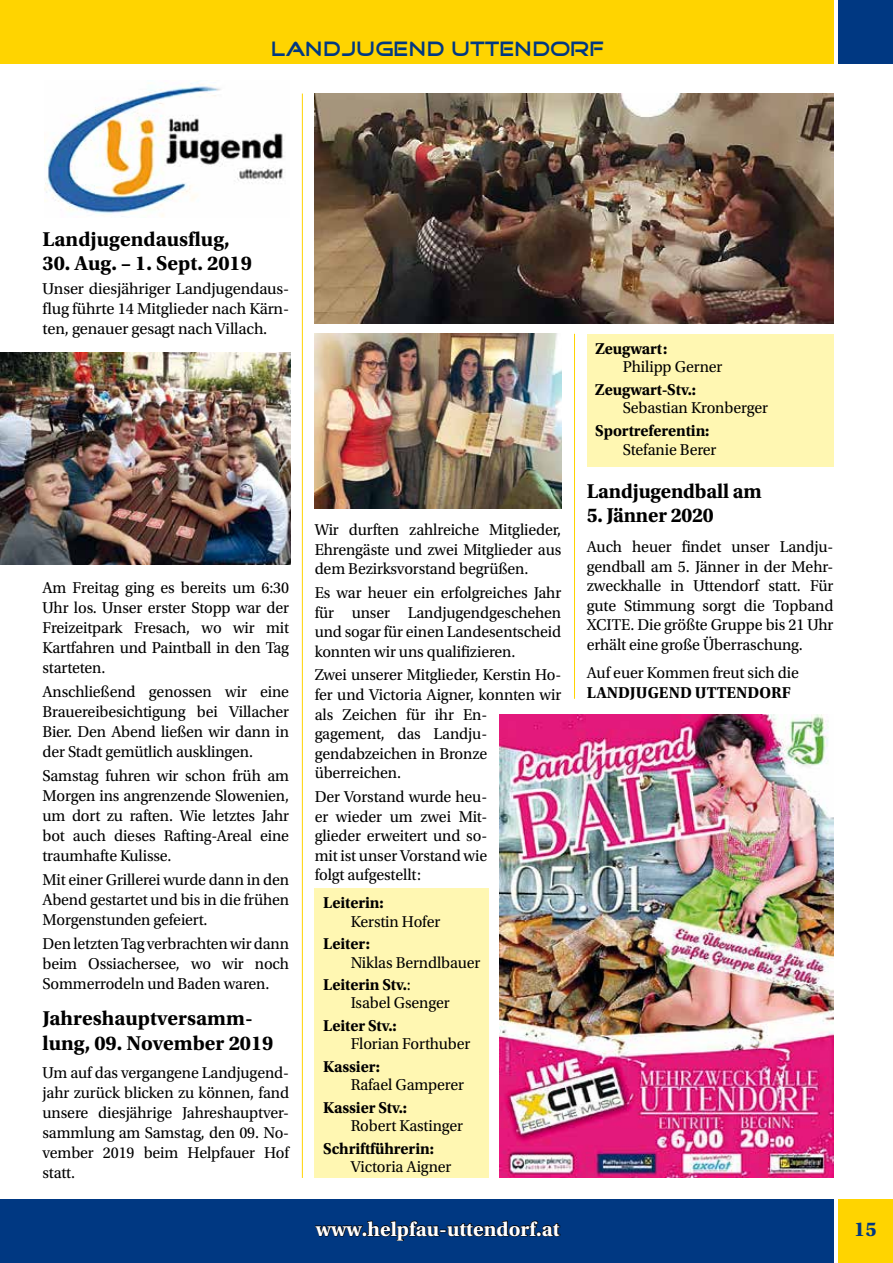
<style>
.page{position:relative;width:893px;height:1263px;background:#fff}
.page>*{position:absolute;margin:0;border:0;box-sizing:border-box;transform-origin:0 0}
.t1{font:700 21px/24.5px "Utopia Std";color:#000}
.t2{font:700 21px "Utopia Std";color:#fff}
.t3{font:21px "Good Times";color:#003882}
.t4{font:700 21px "Utopia Std";color:#003882}
.t5{font:16.5px/20px "Utopia Std";letter-spacing:-.01em;color:#000;text-align:justify}
.t6{font:700 16.5px "Utopia Std";letter-spacing:-.01em;color:#000}
.s1{font-weight:700}
</style>
<div class="page">
<div style="left:0;top:0;width:833px;height:64px;background:#ffd400"></div>
<div style="left:0;top:1199px;width:833px;height:64px;background:#003882"></div>
<div style="left:838px;top:1199px;width:55px;height:64px;background:#ffd400"></div>
<svg style="left:315px;top:1220px;width:246px;height:21px"></svg>
<div style="left:838px;top:0;width:55px;height:64px;background:#003882"></div>
<div style="left:587px;top:334px;width:246px;height:132px;background:#fff7b2"></div>
<div style="left:315px;top:889px;width:174px;height:289px;background:#fff7b2"></div>
<hr style="left:302px;top:94px;width:1px;height:1084px;background:#ffd400">
<hr style="left:574px;top:334px;width:1px;height:365px;background:#ffd400">
<img style="left:45px;top:82px;width:239px;height:135px">
<img style="left:315px;top:94px;width:518px;height:229px">
<img style="left:0;top:353px;width:291px;height:211px">
<img style="left:500px;top:714px;width:333px;height:464px">
<img style="left:315px;top:334px;width:246px;height:174px">
<p class="t3" style="left:272px;top:39px;width:334px">LANDJUGEND UTTENDORF</p>
<p class="t1" style="left:43px;top:227px;width:189px">Landjugendausflug,</p>
<p class="t1" style="left:43px;top:251px;width:211px">30. Aug. – 1. Sept. 2019</p>
<p class="t5" style="left:43px;top:279px;width:248px">Unser diesjähriger Landjugendaus&shy;flug führte 14 Mitglieder nach Kärn&shy;ten, genauer gesagt nach Villach.</p>
<p class="t5" style="left:43px;top:577px;width:248px">Am Freitag ging es bereits um 6:30<br>Uhr los. Unser erster Stopp war der Freizeitpark Fresach, wo wir mit Kartfahren und Paintball in den Tag starteten.</p>
<p class="t5" style="left:43px;top:682px;width:248px">Anschließend genossen wir eine Brauereibesichtigung bei Villacher Bier. Den Abend ließen wir dann in der Stadt gemütlich ausklingen.</p>
<p class="t5" style="left:43px;top:766px;width:248px">Samstag fuhren wir schon früh am Morgen ins angrenzende Slowenien, um dort zu raften. Wie letztes Jahr bot auch dieses Rafting-Areal eine traumhafte Kulisse.</p>
<p class="t5" style="left:43px;top:870px;width:248px">Mit einer Grillerei wurde dann in den Abend gestartet und bis in die frühen Morgenstunden gefeiert.</p>
<p class="t5" style="left:43px;top:934px;width:248px">Den letzten Tag verbrachten wir dann beim Ossiachersee, wo wir noch Sommerrodeln und Baden waren.</p>
<p class="t1" style="left:43px;top:1006px;width:232px">Jahreshauptversamm&shy;lung, 09. November 2019</p>
<p class="t5" style="left:43px;top:1063px;width:248px">Um auf das vergangene Landjugend&shy;jahr zurück blicken zu können, fand unsere diesjährige Jahreshauptver&shy;sammlung am Samstag, den 09. No&shy;vember 2019 beim Helpfauer Hof statt.</p>
<p class="t5" style="left:315px;top:520px;width:248px;line-height:19.5px">Wir durften zahlreiche Mitglieder, Ehrengäste und zwei Mitglieder aus dem Bezirksvorstand begrüßen.</p>
<p class="t5" style="left:315px;top:583px;width:248px;line-height:19.5px">Es war heuer ein erfolgreiches Jahr für unser Landjugendgeschehen und sogar für einen Landesentscheid konnten wir uns qualifizieren.</p>
<p class="t5" style="left:315px;top:666px;width:248px;line-height:19.5px;text-align:left">Zwei unserer Mitglieder, Kerstin Ho&shy;fer und Victoria Aigner, konnten wir als Zeichen für ihr En&shy;gagement, das Landju&shy;gendabzeichen in Bronze überreichen.</p>
<p class="t5" style="left:315px;top:787px;width:174px;line-height:19.5px">Der Vorstand wurde heu&shy;er wieder um zwei Mit&shy;glieder erweitert und so&shy;mit ist unser Vorstand wie folgt aufgestellt:</p>
<p class="t6" style="left:323px;top:893px;width:62px">Leiterin:</p>
<p class="t5" style="left:351px;top:911px;width:91px">Kerstin Hofer</p>
<p class="t6" style="left:323px;top:934px;width:48px">Leiter:</p>
<p class="t5" style="left:323px;top:951px;width:159px;line-height:22.6px;text-indent:27px">Niklas Berndlbauer<br><span class="s1">Leiterin Stv.</span>:</p>
<p class="t5" style="left:351px;top:993px;width:101px">Isabel Gsenger</p>
<p class="t6" style="left:323px;top:1016px;width:75px">Leiter Stv.:</p>
<p class="t5" style="left:351px;top:1034px;width:121px">Florian Forthuber</p>
<p class="t6" style="left:323px;top:1057px;width:59px">Kassier:</p>
<p class="t5" style="left:351px;top:1075px;width:115px">Rafael Gamperer</p>
<p class="t6" style="left:323px;top:1098px;width:85px">Kassier Stv.:</p>
<p class="t5" style="left:351px;top:1116px;width:114px">Robert Kastinger</p>
<p class="t6" style="left:323px;top:1139px;width:112px">Schriftführerin:</p>
<p class="t5" style="left:351px;top:1157px;width:102px">Victoria Aigner</p>
<p class="t6" style="left:595px;top:339px;width:73px">Zeugwart:</p>
<p class="t5" style="left:623px;top:357px;width:101px">Philipp Gerner</p>
<p class="t6" style="left:595px;top:380px;width:102px">Zeugwart-Stv.:</p>
<p class="t5" style="left:623px;top:398px;width:147px">Sebastian Kronberger</p>
<p class="t6" style="left:595px;top:421px;width:116px">Sportreferentin:</p>
<p class="t5" style="left:623px;top:440px;width:95px">Stefanie Berer</p>
<p class="t1" style="left:587px;top:479px;width:176px">Landjugendball am</p>
<p class="t1" style="left:587px;top:503px;width:128px">5. Jänner 2020</p>
<p class="t5" style="left:587px;top:538px;width:248px;line-height:19.5px">Auch heuer findet unser Landju&shy;gendball am 5. Jänner in der Mehr&shy;zweckhalle in Uttendorf statt. Für gute Stimmung sorgt die Topband XCITE. Die größte Gruppe bis 21 Uhr erhält eine große Überraschung.</p>
<p class="t5" style="left:587px;top:663px;width:214px">Auf euer Kommen freut sich die</p>
<p class="t6" style="left:587px;top:682px;width:205px">LANDJUGEND UTTENDORF</p>
<p class="t2" style="left:316px;top:1217px;width:246px">www.helpfau-uttendorf.at</p>
<p class="t4" style="left:854px;top:1217px;width:24px">15</p>
</div>
